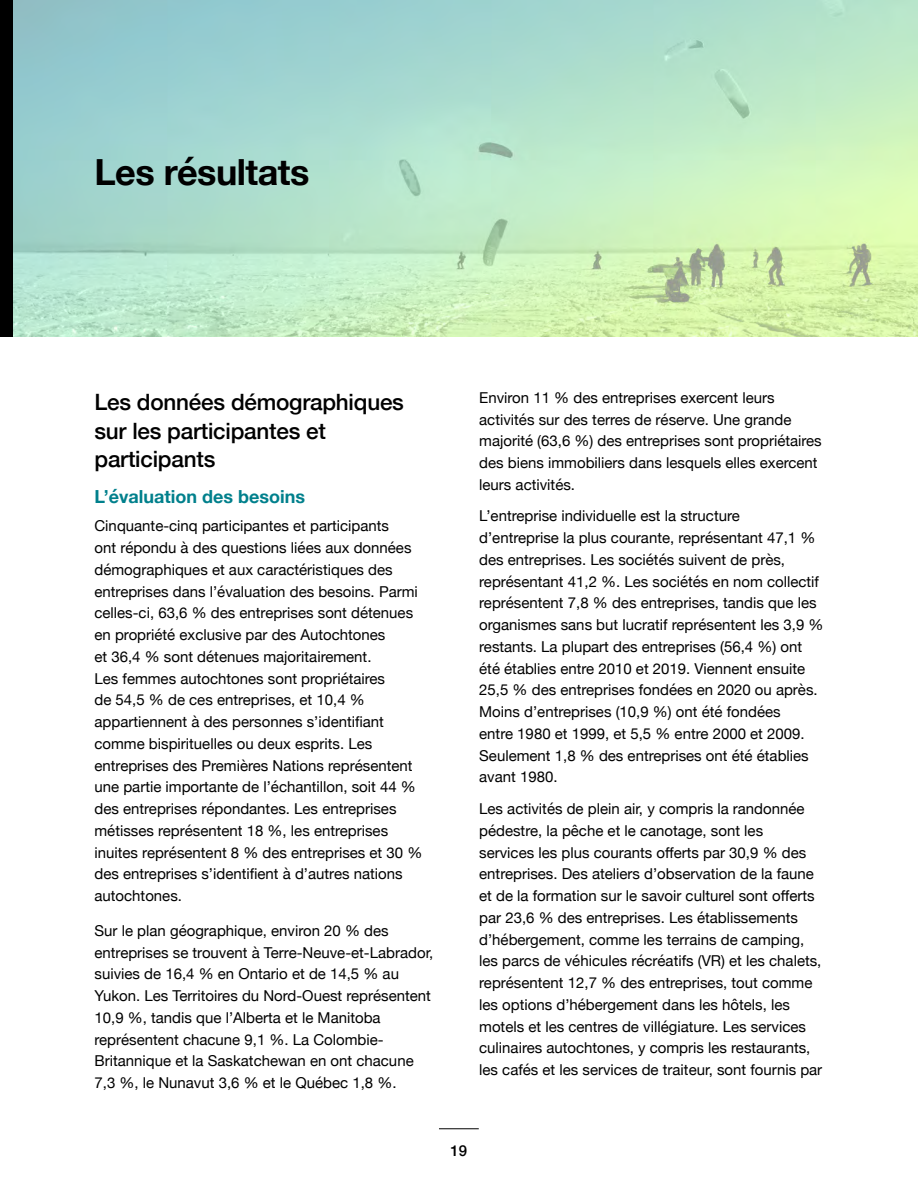
<style>
.page{position:relative;width:918px;height:1188px;background:#fff}
.page>*{position:absolute;margin:0;border:0;box-sizing:border-box;transform-origin:0 0}
.H2-Section_Titles{font:700 36px "Helvetica Neue";letter-spacing:-.015em;color:#000}
.H3-Text_Heading{font:500 22.5px/28.5px "Helvetica Neue";letter-spacing:-.01em;color:#000}
.H4-Text_Subheading{font:700 18px "Helvetica Neue";color:#00808c}
.Paragraph{font:15px/21.8px "Helvetica Neue";color:#000}
.t1{font:500 15px "Helvetica Neue";color:#000}
</style>
<div class="page">
<hr style="left:439px;top:1128px;width:40px;height:1px;background:#000">
<img style="left:13px;top:0;width:905px;height:337px">
<div style="left:0;top:0;width:13px;height:337px;background:#000"></div>
<h2 class="H2-Section_Titles" style="left:94px;top:144px;width:216px">Les résultats</h2>
<h3 class="H3-Text_Heading" style="left:94px;top:386px;width:311px">Les données démographiques sur les participantes et participants</h3>
<h4 class="H4-Text_Subheading" style="left:94px;top:482px;width:212px">L’évaluation des besoins</h4>
<p class="Paragraph" style="left:94px;top:516px;width:329px">Cinquante-cinq participantes et participants<br>ont répondu à des questions liées aux données démographiques et aux caractéristiques des entreprises dans l’évaluation des besoins. Parmi celles-ci, 63,6 % des entreprises sont détenues en propriété exclusive par des Autochtones<br>et 36,4 % sont détenues majoritairement.<br>Les femmes autochtones sont propriétaires<br>de 54,5 % de ces entreprises, et 10,4 % appartiennent à des personnes s’identifiant comme bispirituelles ou deux esprits. Les entreprises des Premières Nations représentent une partie importante de l’échantillon, soit 44 % des entreprises répondantes. Les entreprises métisses représentent 18 %, les entreprises inuites représentent 8 % des entreprises et 30 % des entreprises s’identifient à d’autres nations autochtones.</p>
<p class="Paragraph" style="left:94px;top:921px;width:340px">Sur le plan géographique, environ 20 % des entreprises se trouvent à Terre-Neuve-et-Labrador, suivies de 16,4 % en Ontario et de 14,5 % au Yukon. Les Territoires du Nord-Ouest représentent 10,9 %, tandis que l’Alberta et le Manitoba représentent chacune 9,1 %. La Colombie-Britannique et la Saskatchewan en ont chacune 7,3 %, le Nunavut 3,6 % et le Québec 1,8 %.</p>
<p class="Paragraph" style="left:479px;top:387px;width:344px">Environ 11 % des entreprises exercent leurs activités sur des terres de réserve. Une grande majorité (63,6 %) des entreprises sont propriétaires des biens immobiliers dans lesquels elles exercent leurs activités.</p>
<p class="Paragraph" style="left:479px;top:506px;width:346px">L’entreprise individuelle est la structure<br>d’entreprise la plus courante, représentant 47,1 % des entreprises. Les sociétés suivent de près, représentant 41,2 %. Les sociétés en nom collectif représentent 7,8 % des entreprises, tandis que les organismes sans but lucratif représentent les 3,9 % restants. La plupart des entreprises (56,4 %) ont été établies entre 2010 et 2019. Viennent ensuite 25,5 % des entreprises fondées en 2020 ou après.<br>Moins d’entreprises (10,9 %) ont été fondées<br>entre 1980 et 1999, et 5,5 % entre 2000 et 2009.<br>Seulement 1,8 % des entreprises ont été établies avant 1980.</p>
<p class="Paragraph" style="left:479px;top:799px;width:345px">Les activités de plein air, y compris la randonnée pédestre, la pêche et le canotage, sont les<br>services les plus courants offerts par 30,9 % des entreprises. Des ateliers d’observation de la faune et de la formation sur le savoir culturel sont offerts par 23,6 % des entreprises. Les établissements d’hébergement, comme les terrains de camping, les parcs de véhicules récréatifs (VR) et les chalets, représentent 12,7 % des entreprises, tout comme les options d’hébergement dans les hôtels, les motels et les centres de villégiature. Les services culinaires autochtones, y compris les restaurants, les cafés et les services de traiteur, sont fournis par</p>
<p class="t1" style="left:451px;top:1139px;width:18px">19</p>
</div>
